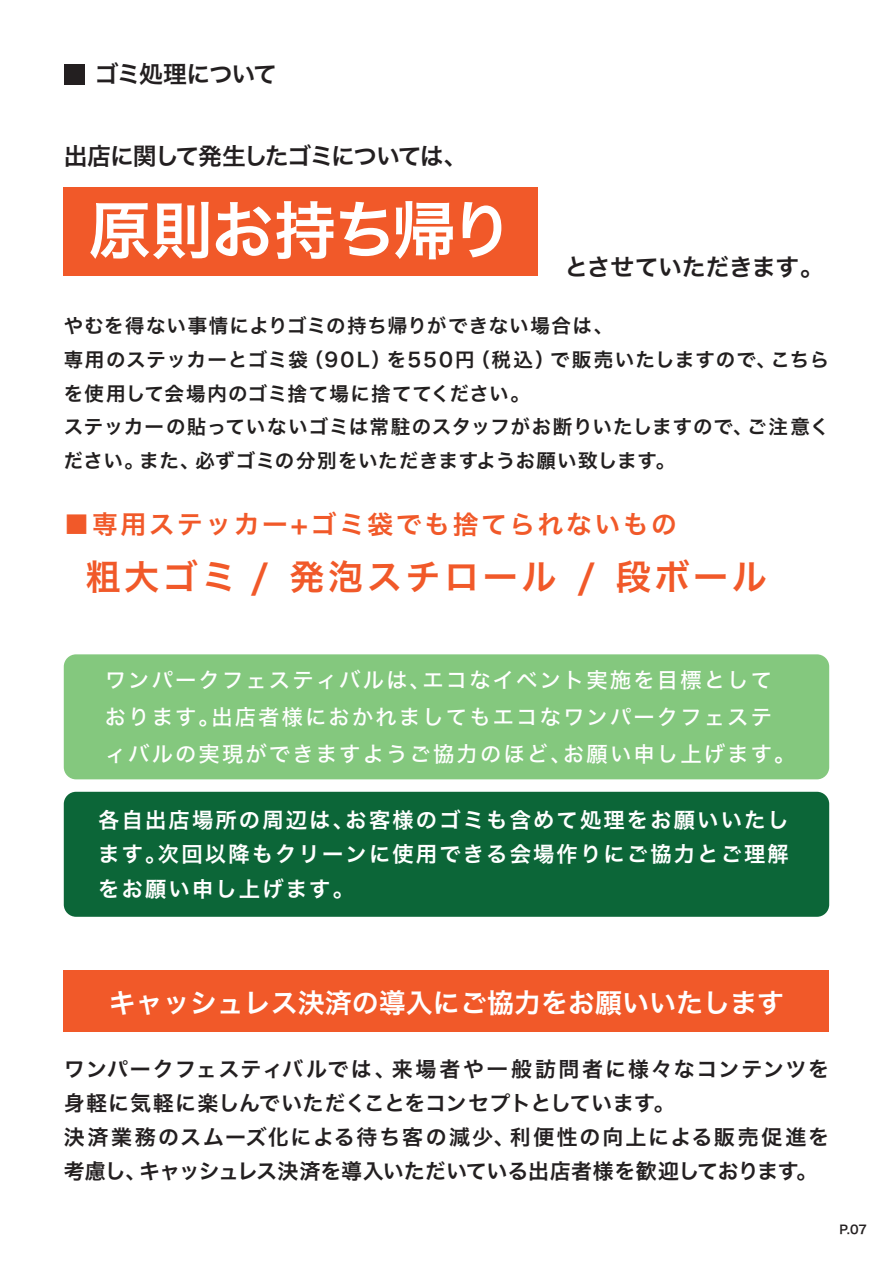
<style>
.page{position:relative;width:893px;height:1263px;background:#fff}
.page>*{position:absolute;margin:0;border:0;box-sizing:border-box;transform-origin:0 0}
.t1{font:63.15px "Hiragino Sans W6";letter-spacing:-.045em;color:#fff}
.t2{font:35.1px "Hiragino Sans W6";letter-spacing:.1em;color:#f15929}
.t3{font:27px "Hiragino Sans W6";color:#fff}
.t4{font:25.8px "Hiragino Sans W6";letter-spacing:.1em;color:#f15929}
.t5{font:23.85px "Hiragino Sans W6";letter-spacing:-.055em;color:#231f20}
.t6{font:23.85px "Hiragino Sans W6";letter-spacing:-.015em;color:#231f20}
.t7{font:21.3px/36.9px "Hiragino Sans W5";letter-spacing:.1em;color:#fff}
.t8{font:21.3px/34px "Hiragino Sans W6";letter-spacing:.1em;color:#fff;text-align:justify}
.t9{font:21px/33.9px "Hiragino Sans W6";letter-spacing:.045em;color:#231f20}
.t10{font:19.5px/33.6px "Hiragino Sans W6";letter-spacing:.045em;color:#221f1f}
.t11{font:12px "Hiragino Sans W6";color:#231f20}
</style>
<div class="page">
<div style="left:64px;top:187px;width:474px;height:89px;background:#f15929"></div>
<div style="left:64px;top:64px;width:21px;height:21px;background:#231f20"></div>
<div style="left:64px;top:970px;width:765px;height:62px;background:#f15929"></div>
<div style="left:64px;top:654px;width:765px;height:125px;background:#84c87e;border-radius:12px"></div>
<div style="left:64px;top:792px;width:765px;height:125px;background:#0c6638;border-radius:12px"></div>
<p class="t5" style="left:95px;top:53px;width:184px">ゴミ処理について</p>
<p class="t5" style="left:64px;top:134px;width:405px">出店に関して発生したゴミについては、</p>
<h1 class="t1" style="left:88px;top:173px;width:427px">原則お持ち帰り</h1>
<p class="t6" style="left:565px;top:245px;width:261px">とさせていただきます。</p>
<p class="t10" style="left:64px;top:308px;width:767px">やむを得ない事情によりゴミの持ち帰りができない場合は、<br>専用のステッカーとゴミ袋（90L）を550円（税込）で販売いたしますので、こちらを使用して会場内のゴミ捨て場に捨ててください。<br>ステッカーの貼っていないゴミは常駐のスタッフがお断りいたしますので、ご注意ください。また、必ずゴミの分別をいただきますようお願い致します。</p>
<h3 class="t4" style="left:64px;top:501px;width:615px">■専用ステッカー+ゴミ袋でも捨てられないもの</h3>
<h2 class="t2" style="left:85px;top:545px;width:683px">粗大ゴミ / 発泡スチロール / 段ボール</h2>
<p class="t7" style="left:105px;top:660px;width:692px">ワンパークフェスティバルは、エコなイベント実施を目標としております。出店者様におかれましてもエコなワンパークフェスティバルの実現ができますようご協力のほど、お願い申し上げます。</p>
<p class="t8" style="left:98px;top:802px;width:692px">各自出店場所の周辺は、お客様のゴミも含めて処理をお願いいたします。次回以降もクリーンに使用できる会場作りにご協力とご理解をお願い申し上げます。</p>
<h3 class="t3" style="left:109px;top:978px;width:676px">キャッシュレス決済の導入にご協力をお願いいたします</h3>
<p class="t9" style="left:64px;top:1051px;width:767px">ワンパークフェスティバルでは、来場者や一般訪問者に様々なコンテンツを身軽に気軽に楽しんでいただくことをコンセプトとしています。<br>決済業務のスムーズ化による待ち客の減少、利便性の向上による販売促進を考慮し、キャッシュレス決済を導入いただいている出店者様を歓迎しております。</p>
<p class="t11" style="left:840px;top:1219px;width:29px">P.07</p>
</div>
